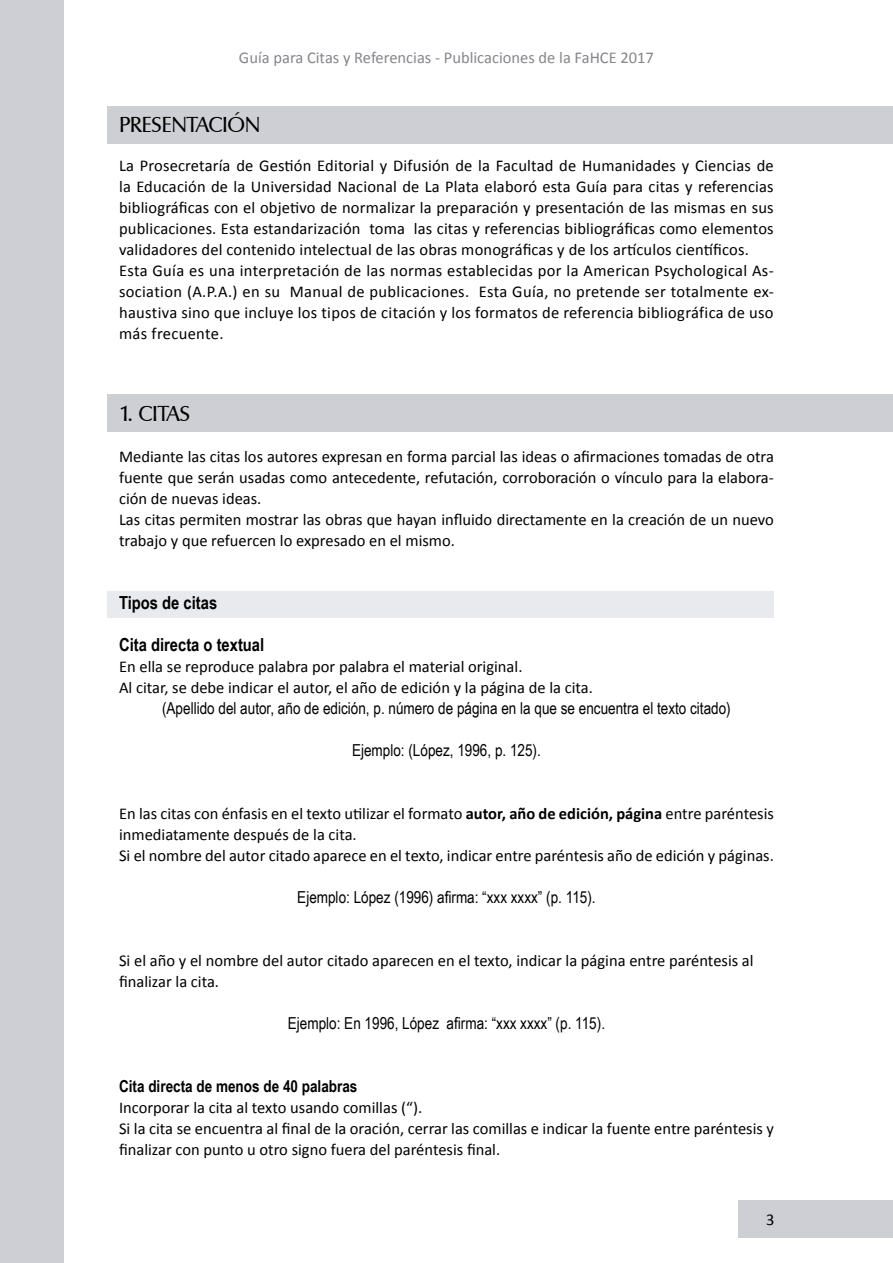
<style>
.page{position:relative;width:893px;height:1263px;background:#fff}
.page>*{position:absolute;margin:0;border:0;box-sizing:border-box;transform-origin:0 0}
.t1{font:21px "Columbia";color:#000}
.t2{font:700 18px "Arial Narrow";color:#000}
.t3{font:16.5px/21px "Calibri";color:#000}
.t4{font:16.5px "Arial Narrow";color:#000}
.t5{font:16.5px "Calibri";color:#87858a}
.t6{font:700 16.5px "Arial Narrow";color:#000}
.s1{font-weight:700}
</style>
<div class="page">
<div style="left:738px;top:1200px;width:155px;height:38px;background:#cecfd4"></div>
<div style="left:0;top:0;width:64px;height:1263px;background:#cecfd4"></div>
<div style="left:107px;top:591px;width:667px;height:27px;background:#e9eaed"></div>
<div style="left:107px;top:106px;width:786px;height:38px;background:#cecfd4"></div>
<div style="left:107px;top:394px;width:786px;height:38px;background:#cecfd4"></div>
<p class="t5" style="left:239px;top:47px;width:417px">Guía para Citas y Referencias - Publicaciones de la FaHCE 2017</p>
<p class="t1" style="left:119px;top:113px;width:142px">PRESENTACIÓN</p>
<p class="t3" style="left:119px;top:155px;width:656px">La Prosecretaría de Gestión Editorial y Difusión de la Facultad de Humanidades y Ciencias de la Educación de la Universidad Nacional de La Plata elaboró esta Guía para citas y referencias bibliográficas con el objetivo de normalizar la preparación y presentación de las mismas en sus publicaciones. Esta estandarización toma las citas y referencias bibliográficas como elementos validadores del contenido intelectual de las obras monográficas y de los artículos científicos.<br>Esta Guía es una interpretación de las normas establecidas por la American Psychological As&shy;sociation (A.P.A.) en su Manual de publicaciones. Esta Guía, no pretende ser totalmente ex&shy;haustiva sino que incluye los tipos de citación y los formatos de referencia bibliográfica de uso más frecuente.</p>
<p class="t1" style="left:119px;top:401px;width:72px">1. CITAS</p>
<p class="t3" style="left:119px;top:446px;width:656px">Mediante las citas los autores expresan en forma parcial las ideas o afirmaciones tomadas de otra fuente que serán usadas como antecedente, refutación, corroboración o vínculo para la elabora&shy;ción de nuevas ideas.<br>Las citas permiten mostrar las obras que hayan influido directamente en la creación de un nuevo trabajo y que refuercen lo expresado en el mismo.</p>
<p class="t2" style="left:119px;top:589px;width:100px">Tipos de citas</p>
<p class="t2" style="left:119px;top:631px;width:147px">Cita directa o textual</p>
<p class="t3" style="left:119px;top:656px;width:475px">En ella se reproduce palabra por palabra el material original.<br>Al citar, se debe indicar el autor, el año de edición y la página de la cita.</p>
<p class="t4" style="left:162px;top:696px;width:570px">(Apellido del autor, año de edición, p. número de página en la que se encuentra el texto citado)</p>
<p class="t4" style="left:352px;top:738px;width:190px">Ejemplo: (López, 1996, p. 125).</p>
<p class="t3" style="left:119px;top:803px;width:656px">En las citas con énfasis en el texto utilizar el formato <span class="s1">autor, año de edición, página</span> entre paréntesis inmediatamente después de la cita.<br>Si el nombre del autor citado aparece en el texto, indicar entre paréntesis año de edición y páginas.</p>
<p class="t4" style="left:297px;top:885px;width:300px">Ejemplo: López (1996) afirma: “xxx xxxx” (p. 115).</p>
<p class="t3" style="left:119px;top:950px;width:636px">Si el año y el nombre del autor citado aparecen en el texto, indicar la página entre paréntesis al finalizar la cita.</p>
<p class="t4" style="left:288px;top:1011px;width:319px">Ejemplo: En 1996, López afirma: “xxx xxxx” (p. 115).</p>
<p class="t6" style="left:119px;top:1074px;width:240px">Cita directa de menos de 40 palabras</p>
<p class="t3" style="left:119px;top:1097px;width:656px">Incorporar la cita al texto usando comillas (“).<br>Si la cita se encuentra al final de la oración, cerrar las comillas e indicar la fuente entre paréntesis y finalizar con punto u otro signo fuera del paréntesis final.</p>
<p class="t3" style="left:766px;top:1209px;width:10px">3</p>
</div>
